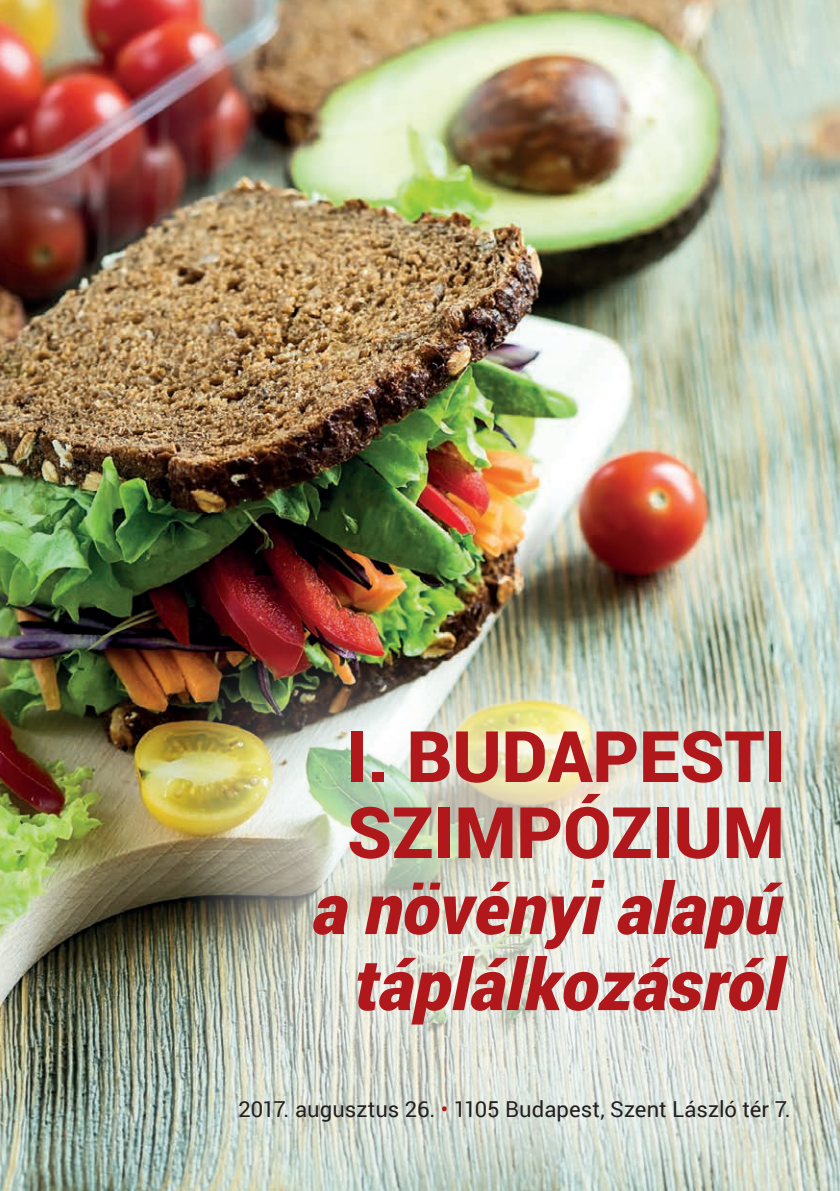
<style>
.page{position:relative;width:840px;height:1191px;background:#fff}
.page>*{position:absolute;margin:0;border:0;box-sizing:border-box;transform-origin:0 0}
.t1{font:italic 900 71px "Roboto";color:#b1181c}
.t2{font:900 71px "Roboto";color:#b1181c}
.t3{font:22px "Roboto";color:#231f20}
.s1{color:#b1181c}
</style>
<div class="page">
<img style="left:0;top:0;width:839px;height:1191px">
<img style="left:184px;top:652px;width:655px;height:539px">
<div style="left:254px;top:669px;width:585px;height:413px;background:#fff;opacity:.75"></div>
<div style="left:186px;top:1041px;width:651px;height:138px;background:#fff;opacity:.75"></div>
<p class="t2" style="left:346px;top:706px;width:440px">I. BUDAPESTI</p>
<p class="t2" style="left:347px;top:782px;width:439px">SZIMPÓZIUM</p>
<p class="t1" style="left:312px;top:858px;width:470px">a növényi alapú</p>
<p class="t1" style="left:354px;top:934px;width:430px">táplálkozásról</p>
<p class="t3" style="left:238px;top:1094px;width:553px">2017. augusztus 26. <span class="s1">•</span> 1105 Budapest, Szent László tér 7.</p>
</div>
